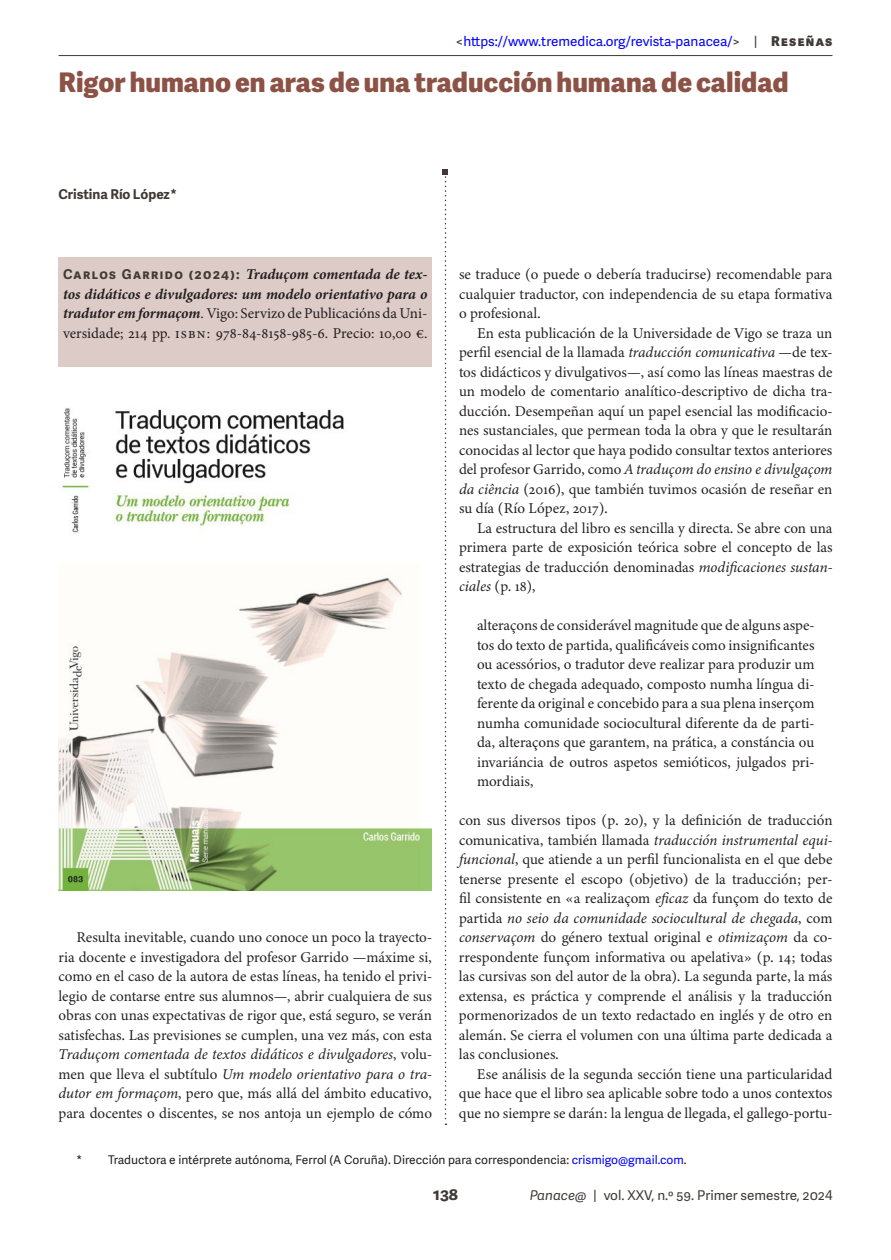
<style>
.page{position:relative;width:891px;height:1260px;background:#fff}
.page>*{position:absolute;margin:0;border:0;box-sizing:border-box;transform-origin:0 0}
.Título_en_español{font:800 27px "Adelle Sans";color:#8c5245}
.t1{font:700 16.5px "Adelle Sans";color:#403935}
.Adentrado_sin_sangrar{font:15px/19.5px "Minion 3";letter-spacing:-.005em;color:#231f20;text-align:justify}
.Resumen_en_español{font:italic 700 15px/19.5px "Minion Pro";letter-spacing:-.01em;color:#231f20;text-align:justify}
.t2{font:13.5px "Adelle Sans";color:#00f}
.t3{font:13.5px "Adelle Sans";color:#403935}
.Autores{font:700 13.5px "Adelle Sans";color:#403935}
.Nota_al_pie{font:12px "Adelle Sans";color:#231f20}
.s1{color:#403935}
.s2{font-weight:800;color:#403935}
.s3{font-style:italic}
.s4{font-family:"Adelle Sans";font-style:normal;font-size:13.5px;color:#403935}
.s5{font-weight:400;font-style:normal}
.s6{color:#00f}
</style>
<div class="page">
<hr style="left:58px;top:55px;width:774px;height:1px;background:#403935">
<div style="left:58px;top:258px;width:374px;height:109px;background:#ddcbc7"></div>
<svg style="left:442px;top:170px;width:6px;height:955px"></svg>
<img style="left:58px;top:408px;width:374px;height:483px">
<p class="t2" style="left:456px;top:32px;width:378px"><span class="s1">&lt;</span>https://www.tremedica.org/revista-panacea/<span class="s1">&gt; |</span> <span class="s2">Reseñas</span></p>
<p class="Título_en_español" style="left:58px;top:63px;width:732px">Rigor humano en aras de una traducción humana de calidad</p>
<p class="Autores" style="left:58px;top:184px;width:120px">Cristina Río López*</p>
<p class="Adentrado_sin_sangrar" style="left:459px;top:264px;width:375px">se traduce (o puede o debería traducirse) recomendable para cualquier traductor, con independencia de su etapa formativa o profesional.</p>
<p class="Adentrado_sin_sangrar" style="left:459px;top:323px;width:375px;text-indent:18px">En esta publicación de la Universidade de Vigo se traza un perfil esencial de la llamada <span class="s3">traducción comunicativa</span> —de tex&shy;tos didácticos y divulgativos—, así como las líneas maestras de un modelo de comentario analítico-descriptivo de dicha tra&shy;ducción. Desempeñan aquí un papel esencial las modificacio&shy;nes sustanciales, que permean toda la obra y que le resultarán conocidas al lector que haya podido consultar textos anteriores del profesor Garrido, como <span class="s3">A traduçom do ensino e divulgaçom da ciência</span> (2016), que también tuvimos ocasión de reseñar en su día (Río López, 2017).</p>
<p class="Adentrado_sin_sangrar" style="left:459px;top:518px;width:375px;text-indent:18px">La estructura del libro es sencilla y directa. Se abre con una primera parte de exposición teórica sobre el concepto de las estrategias de traducción denominadas <span class="s3">modificaciones sustan&shy;ciales</span> (p. 18),</p>
<p class="Adentrado_sin_sangrar" style="left:477px;top:615px;width:339px">alteraçons de considerável magnitude que de alguns aspe&shy;tos do texto de partida, qualificáveis como insignificantes ou acessórios, o tradutor deve realizar para produzir um texto de chegada adequado, composto numha língua di&shy;ferente da original e concebido para a sua plena inserçom numha comunidade sociocultural diferente da de parti&shy;da, alteraçons que garantem, na prática, a constáncia ou invariáncia de outros aspetos semióticos, julgados pri&shy;mordiais,</p>
<p class="Adentrado_sin_sangrar" style="left:459px;top:810px;width:375px">con sus diversos tipos (p. 20), y la definición de traducción comunicativa, también llamada <span class="s3">traducción instrumental equi&shy;funcional</span>, que atiende a un perfil funcionalista en el que debe tenerse presente el escopo (objetivo) de la traducción; per&shy;fil consistente en «a realizaçom <span class="s3">eficaz</span> da funçom do texto de partida <span class="s3">no seio da comunidade sociocultural de chegada</span>, com <span class="s3">conservaçom</span> do género textual original e <span class="s3">otimizaçom</span> da co&shy;rrespondente funçom informativa ou apelativa» (p. 14; todas las cursivas son del autor de la obra). La segunda parte, la más extensa, es práctica y comprende el análisis y la traducción pormenorizados de un texto redactado en inglés y de otro en alemán. Se cierra el volumen con una última parte dedicada a las conclusiones.</p>
<p class="Adentrado_sin_sangrar" style="left:459px;top:1064px;width:375px;text-indent:18px">Ese análisis de la segunda sección tiene una particularidad que hace que el libro sea aplicable sobre todo a unos contextos que no siempre se darán: la lengua de llegada, el gallego-portu-</p>
<p class="Resumen_en_español" style="left:63px;top:264px;width:366px"><span class="s4">Carlos Garrido (2024):</span> Traduçom comentada de tex&shy;tos didáticos e divulgadores: um modelo orientativo para o tradutor em formaçom<span class="s5">. Vigo: Servizo de Publicacións da Uni&shy;versidade; 214 pp. isbn: 978-84-8158-985-6. Precio: 10,00 €.</span></p>
<p class="Adentrado_sin_sangrar" style="left:58px;top:927px;width:375px;text-indent:18px">Resulta inevitable, cuando uno conoce un poco la trayecto&shy;ria docente e investigadora del profesor Garrido —máxime si, como en el caso de la autora de estas líneas, ha tenido el privi&shy;legio de contarse entre sus alumnos—, abrir cualquiera de sus obras con unas expectativas de rigor que, está seguro, se verán satisfechas. Las previsiones se cumplen, una vez más, con esta <span class="s3">Traduçom comentada de textos didáticos e divulgadores</span>, volu&shy;men que lleva el subtítulo <span class="s3">Um modelo orientativo para o tra&shy;dutor em formaçom</span>, pero que, más allá del ámbito educativo, para docentes o discentes, se nos antoja un ejemplo de cómo</p>
<p class="Nota_al_pie" style="left:76px;top:1151px;width:612px">* Traductora e intérprete autónoma, Ferrol (A Coruña). Dirección para correspondencia: <span class="s6">crismigo@gmail.com</span>.</p>
<p class="t1" style="left:433px;top:1182px;width:27px">138</p>
<p class="t3" style="left:530px;top:1186px;width:304px"><span class="s3">Panace@</span> | vol. XXV, n.º 59. Primer semestre, 2024</p>
</div>
